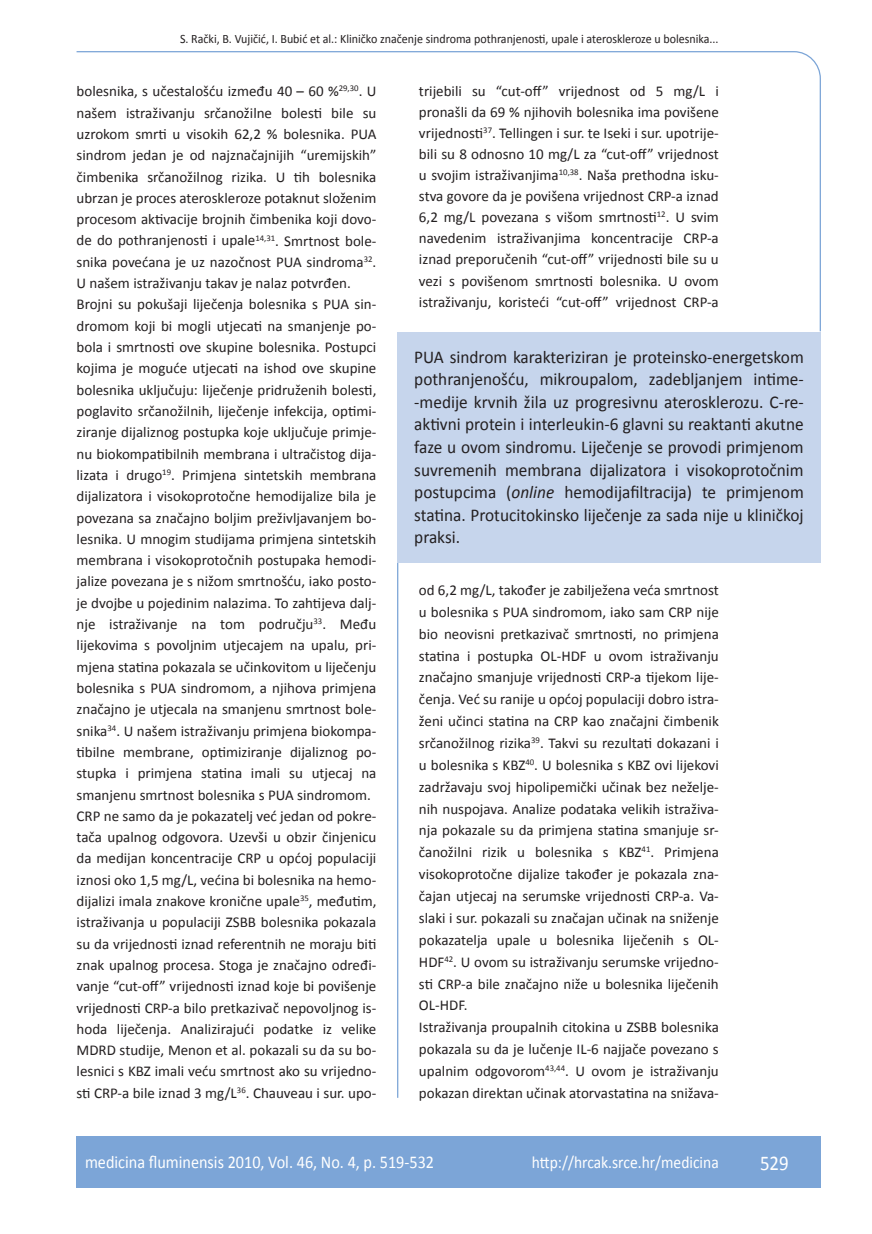
<style>
.page{position:relative;width:872px;height:1234px;background:#fff}
.page>*{position:absolute;margin:0;border:0;box-sizing:border-box;transform-origin:0 0}
.t1{font:21px "Calibri";color:#fff;scale:.9 1}
.t2{font:18px/22.5px "Calibri";color:#231f20;text-align:justify;scale:.96 1}
.t3{font:18px "Calibri";color:#fff;scale:.9 1}
.t4{font:17.25px "Calibri";color:#fff;scale:.9 1}
.t5{font:15px/21.3px "Calibri";color:#231f20}
.t6{font:12.75px "Calibri";color:#231f20;scale:.94 1}
.s1{font-style:italic}
</style>
<div class="page">
<svg style="left:76px;top:51px;width:745px;height:281px"></svg>
<hr style="left:397px;top:561px;width:1px;height:536px;background:#7ca5d7">
<div style="left:77px;top:1135px;width:744px;height:51px;background:#7ca5d7"></div>
<div style="left:397px;top:332px;width:424px;height:230px;background:#c6d5ec"></div>
<p class="t6" style="left:180px;top:30px;width:574px">S. Rački, B. Vujičić, I. Bubić et al.: Kliničko značenje sindroma pothranjenosti, upale i ateroskleroze u bolesnika...</p>
<p class="t5" style="left:77px;top:80px;width:301px">bolesnika, s učestalošću između 40 – 60 %<sup>29,30</sup>. U našem istraživanju srčanožilne bolesti bile su uzrokom smrti u visokih 62,2 % bolesnika. PUA sindrom jedan je od najznačajnijih “uremijskih” čimbenika srčanožilnog rizika. U tih bolesnika ubrzan je proces ateroskleroze potaknut složenim procesom aktivacije brojnih čimbenika koji dovo&shy;de do pothranjenosti i upale<sup>14,31</sup>. Smrtnost bole&shy;snika povećana je uz nazočnost PUA sindroma<sup>32</sup>.<br>U našem istraživanju takav je nalaz potvrđen.<br>Brojni su pokušaji liječenja bolesnika s PUA sin&shy;dromom koji bi mogli utjecati na smanjenje po&shy;bola i smrtnosti ove skupine bolesnika. Postupci kojima je moguće utjecati na ishod ove skupine bolesnika uključuju: liječenje pridruženih bolesti, poglavito srčanožilnih, liječenje infekcija, optimi&shy;ziranje dijaliznog postupka koje uključuje primje&shy;nu biokompatibilnih membrana i ultračistog dija&shy;lizata i drugo<sup>19</sup>. Primjena sintetskih membrana dijalizatora i visokoprotočne hemodijalize bila je povezana sa značajno boljim preživljavanjem bo&shy;lesnika. U mnogim studijama primjena sintetskih membrana i visokoprotočnih postupaka hemodi&shy;jalize povezana je s nižom smrtnošću, iako posto&shy;je dvojbe u pojedinim nalazima. To zahtijeva dalj&shy;nje istraživanje na tom području<sup>33</sup>. Među lijekovima s povoljnim utjecajem na upalu, pri&shy;mjena statina pokazala se učinkovitom u liječenju bolesnika s PUA sindromom, a njihova primjena značajno je utjecala na smanjenu smrtnost bole&shy;snika<sup>34</sup>. U našem istraživanju primjena biokompa&shy;tibilne membrane, optimiziranje dijaliznog po&shy;stupka i primjena statina imali su utjecaj na smanjenu smrtnost bolesnika s PUA sindromom.<br>CRP ne samo da je pokazatelj već jedan od pokre&shy;tača upalnog odgovora. Uzevši u obzir činjenicu da medijan koncentracije CRP u općoj populaciji iznosi oko 1,5 mg/L, većina bi bolesnika na hemo&shy;dijalizi imala znakove kronične upale<sup>35</sup>, međutim, istraživanja u populaciji ZSBB bolesnika pokazala su da vrijednosti iznad referentnih ne moraju biti znak upalnog procesa. Stoga je značajno određi&shy;vanje “cut-off” vrijednosti iznad koje bi povišenje vrijednosti CRP-a bilo pretkazivač nepovoljnog is&shy;hoda liječenja. Analizirajući podatke iz velike MDRD studije, Menon et al. pokazali su da su bo&shy;lesnici s KBZ imali veću smrtnost ako su vrijedno&shy;sti CRP-a bile iznad 3 mg/L<sup>36</sup>. Chauveau i sur. upo-</p>
<p class="t5" style="left:419px;top:80px;width:301px;text-align:justify">trijebili su “cut-off” vrijednost od 5 mg/L i pronašli da 69 % njihovih bolesnika ima povišene vrijednosti<sup>37</sup>. Tellingen i sur. te Iseki i sur. upotrije&shy;bili su 8 odnosno 10 mg/L za “cut-off” vrijednost u svojim istraživanjima<sup>10,38</sup>. Naša prethodna isku&shy;stva govore da je povišena vrijednost CRP-a iznad 6,2 mg/L povezana s višom smrtnosti<sup>12</sup>. U svim navedenim istraživanjima koncentracije CRP-a iznad preporučenih “cut-off” vrijednosti bile su u vezi s povišenom smrtnosti bolesnika. U ovom istraživanju, koristeći “cut-off” vrijednost CRP-a</p>
<p class="t2" style="left:414px;top:345px;width:407px">PUA sindrom karakteriziran je proteinsko-energetskom pothranjenošću, mikroupalom, zadebljanjem intime--medije krvnih žila uz progresivnu aterosklerozu. C-re&shy;aktivni protein i interleukin-6 glavni su reaktanti akutne faze u ovom sindromu. Liječenje se provodi primjenom suvremenih membrana dijalizatora i visokoprotočnim postupcima (<span class="s1">online</span> hemodijafiltracija) te primjenom statina. Protucitokinsko liječenje za sada nije u kliničkoj praksi.</p>
<p class="t5" style="left:419px;top:578px;width:301px;line-height:21.9px">od 6,2 mg/L, također je zabilježena veća smrtnost u bolesnika s PUA sindromom, iako sam CRP nije bio neovisni pretkazivač smrtnosti, no primjena statina i postupka OL-HDF u ovom istraživanju značajno smanjuje vrijednosti CRP-a tijekom lije&shy;čenja. Već su ranije u općoj populaciji dobro istra&shy;ženi učinci statina na CRP kao značajni čimbenik srčanožilnog rizika<sup>39</sup>. Takvi su rezultati dokazani i u bolesnika s KBZ<sup>40</sup>. U bolesnika s KBZ ovi lijekovi zadržavaju svoj hipolipemički učinak bez neželje&shy;nih nuspojava. Analize podataka velikih istraživa&shy;nja pokazale su da primjena statina smanjuje sr&shy;čanožilni rizik u bolesnika s KBZ<sup>41</sup>. Primjena visokoprotočne dijalize također je pokazala zna&shy;čajan utjecaj na serumske vrijednosti CRP-a. Va&shy;slaki i sur. pokazali su značajan učinak na sniženje pokazatelja upale u bolesnika liječenih s OL-HDF<sup>42</sup>. U ovom su istraživanju serumske vrijedno&shy;sti CRP-a bile značajno niže u bolesnika liječenih OL-HDF.<br>Istraživanja proupalnih citokina u ZSBB bolesnika pokazala su da je lučenje IL-6 najjače povezano s upalnim odgovorom<sup>43,44</sup>. U ovom je istraživanju pokazan direktan učinak atorvastatina na snižava-</p>
<p class="t3" style="left:85px;top:1150px;width:389px">medicina fluminensis 2010, Vol. 46, No. 4, p. 519-532</p>
<p class="t4" style="left:532px;top:1151px;width:209px">http://hrcak.srce.hr/medicina</p>
<h1 class="t1" style="left:760px;top:1149px;width:33px">529</h1>
</div>
